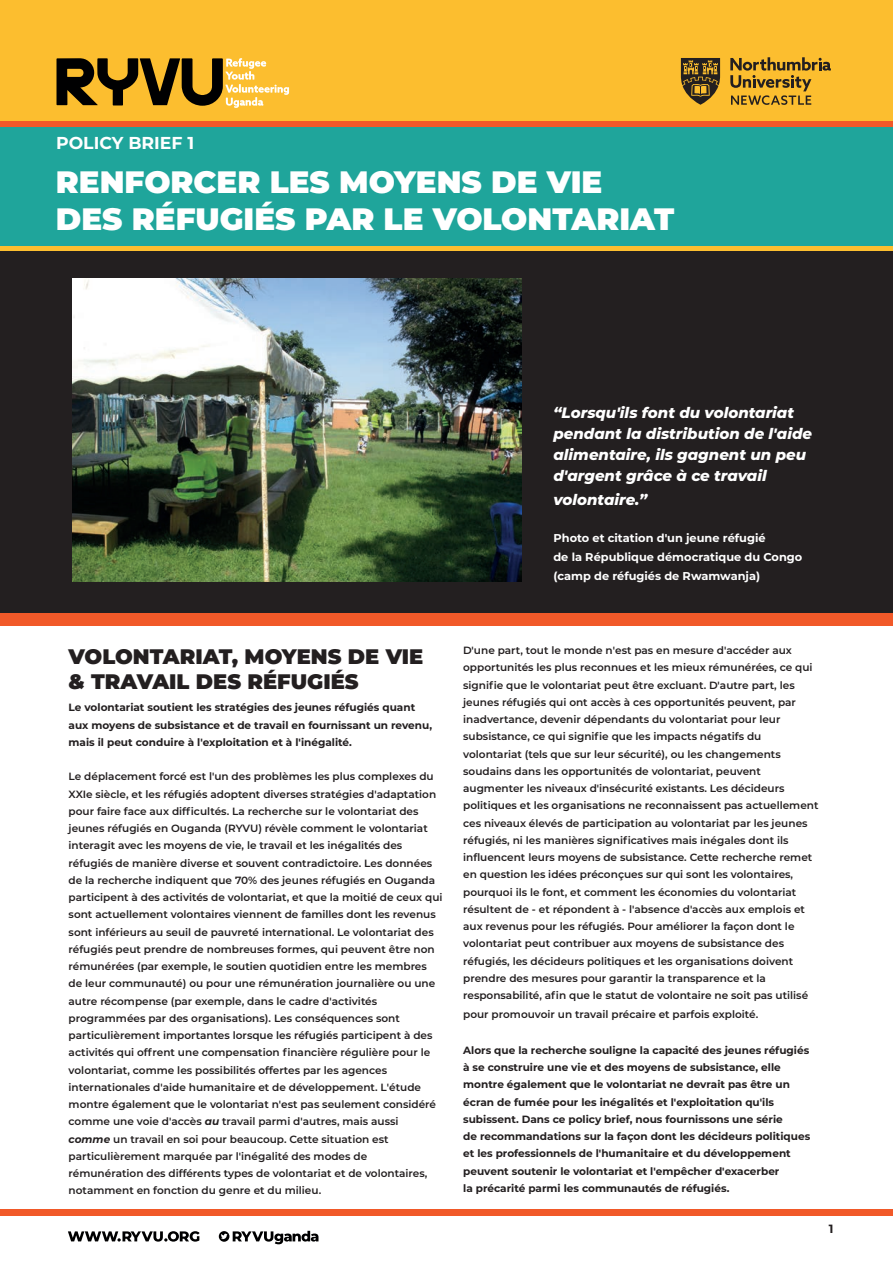
<style>
.page{position:relative;width:893px;height:1263px;background:#fff}
.page>*{position:absolute;margin:0;border:0;box-sizing:border-box;transform-origin:0 0}
.t1{font:900 30.9px/37px "Montserrat";color:#fff}
.t2{font:900 21px/25.2px "Montserrat";color:#231f20}
.t3{font:700 17.25px "Montserrat";color:#fff}
.t4{font:italic 800 15px/21px "Montserrat";color:#fff}
.t5{font:700 12px "Montserrat";color:#231f20}
.t6{font:700 11.4px/18.8px "Montserrat";color:#fff}
.t7{font:600 10.5px/17.2px "Montserrat";color:#231f20}
.t8{font:700 10.5px/17.2px "Montserrat";color:#231f20}
.s1{font-weight:700;font-style:italic}
</style>
<div class="page">
<div style="left:0;top:0;width:893px;height:123px;background:#fcbe2f"></div>
<div style="left:0;top:245px;width:893px;height:372px;background:#231f20"></div>
<div style="left:0;top:121px;width:893px;height:6px;background:#f15929"></div>
<div style="left:0;top:1209px;width:893px;height:6px;background:#f15929"></div>
<div style="left:0;top:613px;width:893px;height:13px;background:#f15929"></div>
<div style="left:0;top:127px;width:893px;height:120px;background:#1fa59b"></div>
<svg style="left:57px;top:58px;width:232px;height:50px"></svg>
<svg style="left:730px;top:57px;width:101px;height:48px"></svg>
<svg style="left:681px;top:58px;width:39px;height:47px"></svg>
<img style="left:72px;top:278px;width:450px;height:303px">
<div style="left:0;top:246px;width:893px;height:5px;background:#fcbe2f"></div>
<svg style="left:68px;top:1231px;width:132px;height:10px"></svg>
<svg style="left:219px;top:1231px;width:99px;height:13px"></svg>
<h3 class="t3" style="left:56px;top:130px;width:140px">POLICY BRIEF 1</h3>
<h1 class="t1" style="left:56px;top:161px;width:620px">RENFORCER LES MOYENS DE VIE<br>DES RÉFUGIÉS PAR LE VOLONTARIAT</h1>
<h3 class="t4" style="left:553px;top:401px;width:260px">“Lorsqu'ils font du volontariat pendant la distribution de l'aide alimentaire, ils gagnent un peu d'argent grâce à ce travail</h3>
<h3 class="t4" style="left:553px;top:488px;width:95px">volontaire.”</h3>
<p class="t6" style="left:553px;top:528px;width:250px">Photo et citation d'un jeune réfugié<br>de la République démocratique du Congo (camp de réfugiés de Rwamwanja)</p>
<h2 class="t2" style="left:69px;top:642px;width:356px">VOLONTARIAT, MOYENS DE VIE &amp; TRAVAIL DES RÉFUGIÉS</h2>
<p class="t8" style="left:69px;top:698px;width:365px">Le volontariat soutient les stratégies des jeunes réfugiés quant aux moyens de subsistance et de travail en fournissant un revenu, mais il peut conduire à l'exploitation et à l'inégalité.</p>
<p class="t7" style="left:69px;top:767px;width:375px">Le déplacement forcé est l'un des problèmes les plus complexes du XXIe siècle, et les réfugiés adoptent diverses stratégies d'adaptation pour faire face aux difficultés. La recherche sur le volontariat des jeunes réfugiés en Ouganda (RYVU) révèle comment le volontariat interagit avec les moyens de vie, le travail et les inégalités des réfugiés de manière diverse et souvent contradictoire. Les données de la recherche indiquent que 70% des jeunes réfugiés en Ouganda participent à des activités de volontariat, et que la moitié de ceux qui sont actuellement volontaires viennent de familles dont les revenus sont inférieurs au seuil de pauvreté international. Le volontariat des réfugiés peut prendre de nombreuses formes, qui peuvent être non rémunérées (par exemple, le soutien quotidien entre les membres de leur communauté) ou pour une rémunération journalière ou une autre récompense (par exemple, dans le cadre d'activités programmées par des organisations). Les conséquences sont particulièrement importantes lorsque les réfugiés participent à des activités qui offrent une compensation financière régulière pour le volontariat, comme les possibilités offertes par les agences internationales d'aide humanitaire et de développement. L'étude montre également que le volontariat n'est pas seulement considéré comme une voie d'accès <span class="s1">au</span> travail parmi d'autres, mais aussi <span class="s1">comme</span> un travail en soi pour beaucoup. Cette situation est particulièrement marquée par l'inégalité des modes de rémunération des différents types de volontariat et de volontaires, notamment en fonction du genre et du milieu.</p>
<p class="t7" style="left:463px;top:641px;width:357px">D'une part, tout le monde n'est pas en mesure d'accéder aux opportunités les plus reconnues et les mieux rémunérées, ce qui signifie que le volontariat peut être excluant. D'autre part, les jeunes réfugiés qui ont accès à ces opportunités peuvent, par inadvertance, devenir dépendants du volontariat pour leur subsistance, ce qui signifie que les impacts négatifs du volontariat (tels que sur leur sécurité), ou les changements soudains dans les opportunités de volontariat, peuvent augmenter les niveaux d'insécurité existants. Les décideurs politiques et les organisations ne reconnaissent pas actuellement ces niveaux élevés de participation au volontariat par les jeunes réfugiés, ni les manières significatives mais inégales dont ils influencent leurs moyens de subsistance. Cette recherche remet en question les idées préconçues sur qui sont les volontaires, pourquoi ils le font, et comment les économies du volontariat résultent de - et répondent à - l'absence d'accès aux emplois et aux revenus pour les réfugiés. Pour améliorer la façon dont le volontariat peut contribuer aux moyens de subsistance des réfugiés, les décideurs politiques et les organisations doivent prendre des mesures pour garantir la transparence et la responsabilité, afin que le statut de volontaire ne soit pas utilisé</p>
<p class="t7" style="left:463px;top:1005px;width:297px">pour promouvoir un travail précaire et parfois exploité.</p>
<p class="t8" style="left:463px;top:1041px;width:349px">Alors que la recherche souligne la capacité des jeunes réfugiés à se construire une vie et des moyens de subsistance, elle montre également que le volontariat ne devrait pas être un écran de fumée pour les inégalités et l'exploitation qu'ils subissent. Dans ce policy brief, nous fournissons une série<br>de recommandations sur la façon dont les décideurs politiques et les professionnels de l'humanitaire et du développement peuvent soutenir le volontariat et l'empêcher d'exacerber<br>la précarité parmi les communautés de réfugiés.</p>
<p class="t5" style="left:829px;top:1220px;width:6px">1</p>
</div>
